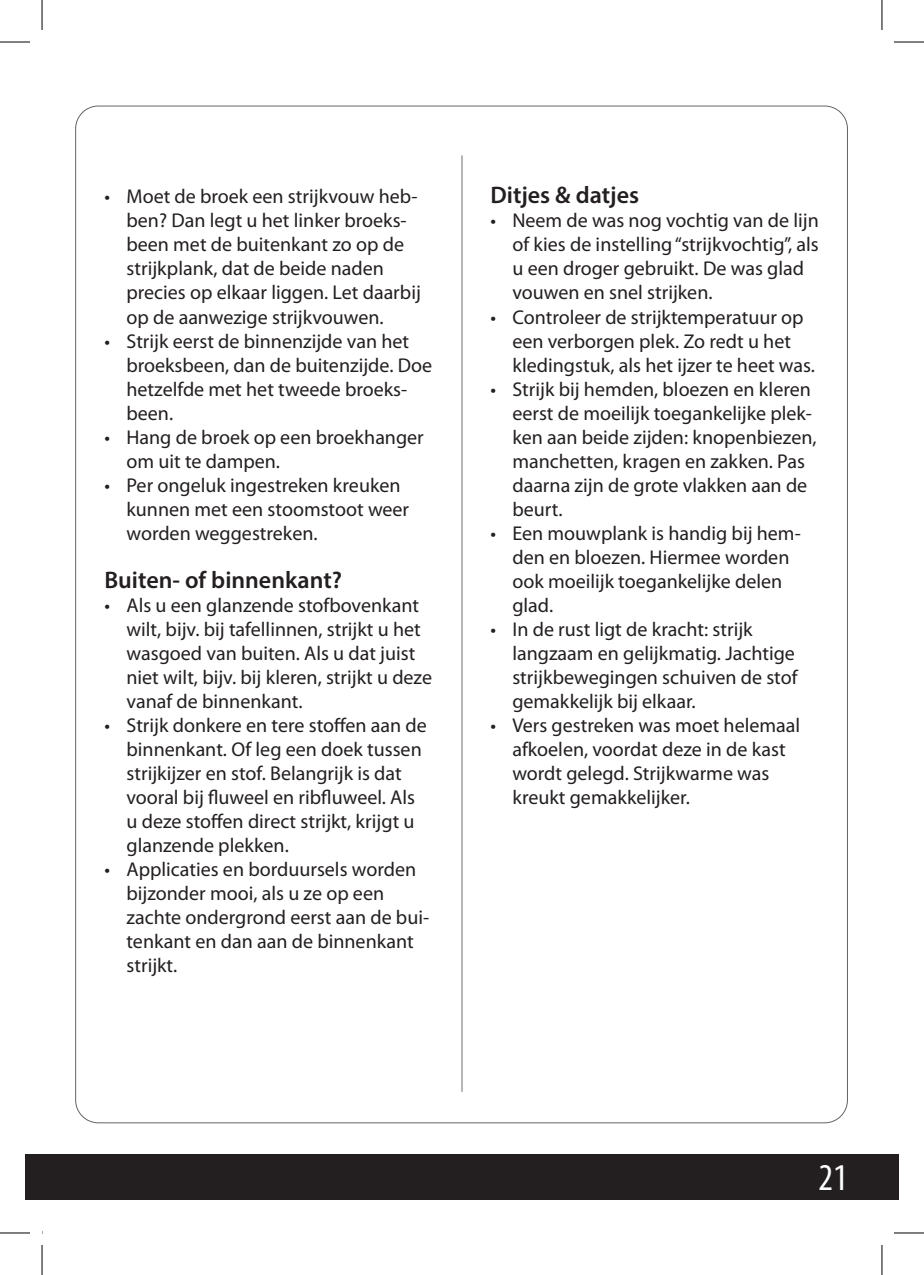
<style>
.page{position:relative;width:924px;height:1275px;background:#fff}
.page>*{position:absolute;margin:0;border:0;box-sizing:border-box;transform-origin:0 0}
.t1{font:condensed 38px "Myriad Pro";color:#fff}
.t2{font:600 24px "Myriad Pro";color:#231f20}
.t3{font:20px/24px "Myriad Pro";color:#231f20}
</style>
<div class="page">
<hr style="left:461px;top:155px;width:1px;height:936px;background:#6c6d70">
<div style="left:25px;top:1154px;width:873px;height:45px;background:#231f20"></div>
<hr style="left:0;top:42px;width:30px;height:1px;background:#000">
<hr style="left:893px;top:42px;width:30px;height:1px;background:#000">
<hr style="left:0;top:1232px;width:30px;height:1px;background:#000">
<hr style="left:893px;top:1232px;width:30px;height:1px;background:#000">
<hr style="left:42px;top:0;width:1px;height:30px;background:#000">
<hr style="left:42px;top:1245px;width:1px;height:30px;background:#000">
<hr style="left:881px;top:0;width:1px;height:30px;background:#000">
<hr style="left:881px;top:1245px;width:1px;height:30px;background:#000">
<p class="t3" style="left:126px;top:185px;width:296px;text-indent:-22px">• Moet de broek een strijkvouw heb&shy;ben? Dan legt u het linker broeks&shy;been met de buitenkant zo op de strijkplank, dat de beide naden precies op elkaar liggen. Let daarbij op de aanwezige strijkvouwen.</p>
<p class="t3" style="left:126px;top:329px;width:307px;text-indent:-22px">• Strijk eerst de binnenzijde van het broeksbeen, dan de buitenzijde. Doe hetzelfde met het tweede broeks&shy;been.</p>
<p class="t3" style="left:126px;top:425px;width:299px;text-indent:-22px">• Hang de broek op een broekhanger om uit te dampen.</p>
<p class="t3" style="left:126px;top:473px;width:284px;text-indent:-22px">• Per ongeluk ingestreken kreuken kunnen met een stoomstoot weer worden weggestreken.</p>
<p class="t2" style="left:104px;top:564px;width:239px">Buiten- of binnenkant?</p>
<p class="t3" style="left:126px;top:593px;width:307px;text-indent:-22px">• Als u een glanzende stofbovenkant wilt, bijv. bij tafellinnen, strijkt u het wasgoed van buiten. Als u dat juist niet wilt, bijv. bij kleren, strijkt u deze vanaf de binnenkant.</p>
<p class="t3" style="left:126px;top:713px;width:302px;text-indent:-22px">• Strijk donkere en tere stoffen aan de binnenkant. Of leg een doek tussen strijkijzer en stof. Belangrijk is dat vooral bij fluweel en ribfluweel. Als u deze stoffen direct strijkt, krijgt u glanzende plekken.</p>
<p class="t3" style="left:126px;top:857px;width:304px;text-indent:-22px">• Applicaties en borduursels worden bijzonder mooi, als u ze op een zachte ondergrond eerst aan de bui&shy;tenkant en dan aan de binnenkant strijkt.</p>
<p class="t2" style="left:490px;top:180px;width:150px">Ditjes &amp; datjes</p>
<p class="t3" style="left:512px;top:209px;width:308px;text-indent:-22px">• Neem de was nog vochtig van de lijn of kies de instelling “strijkvochtig”, als u een droger gebruikt. De was glad vouwen en snel strijken.</p>
<p class="t3" style="left:512px;top:305px;width:304px;text-indent:-22px">• Controleer de strijktemperatuur op een verborgen plek. Zo redt u het kledingstuk, als het ijzer te heet was.</p>
<p class="t3" style="left:512px;top:377px;width:305px;text-indent:-22px">• Strijk bij hemden, bloezen en kleren eerst de moeilijk toegankelijke plek&shy;ken aan beide zijden: knopenbiezen, manchetten, kragen en zakken. Pas daarna zijn de grote vlakken aan de beurt.</p>
<p class="t3" style="left:512px;top:521px;width:290px;text-indent:-22px">• Een mouwplank is handig bij hem&shy;den en bloezen. Hiermee worden ook moeilijk toegankelijke delen glad.</p>
<p class="t3" style="left:512px;top:617px;width:286px;text-indent:-22px">• In de rust ligt de kracht: strijk langzaam en gelijkmatig. Jachtige strijkbewegingen schuiven de stof gemakkelijk bij elkaar.</p>
<p class="t3" style="left:512px;top:713px;width:289px;text-indent:-22px">• Vers gestreken was moet helemaal afkoelen, voordat deze in de kast wordt gelegd. Strijkwarme was kreukt gemakkelijker.</p>
<h1 class="t1" style="left:818px;top:1154px;width:31px">21</h1>
</div>
